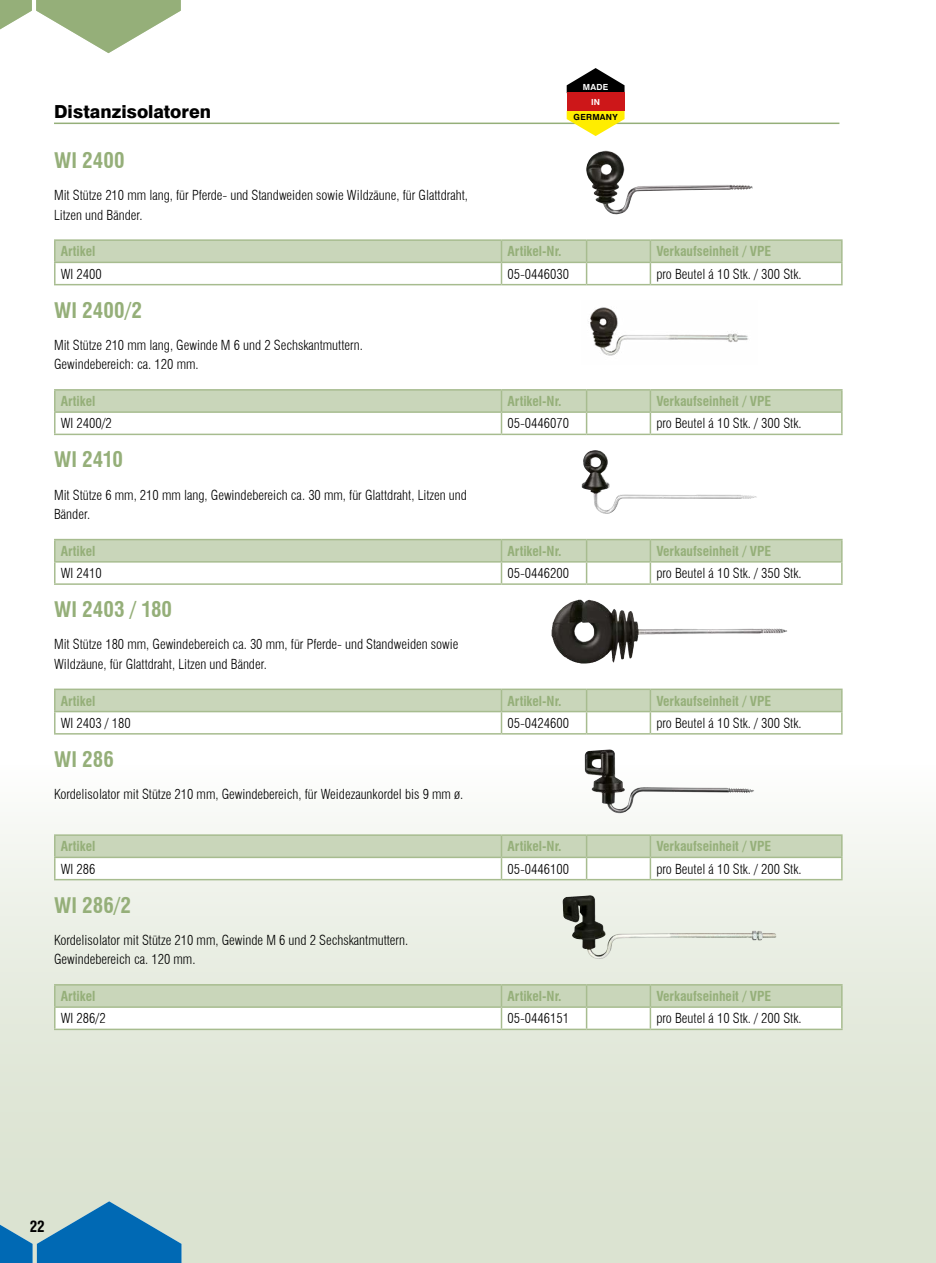
<style>
.page{position:relative;width:936px;height:1263px;background:#fff}
.page>*{position:absolute;margin:0;border:0;box-sizing:border-box;transform-origin:0 0}
.t1{font:700 condensed 21px "Swiss 721 BT";letter-spacing:.005em;color:#95af79}
.t2{font:800 18px "Swiss 721 BT";color:#000}
.t3{font:700 condensed 15px "Swiss 721 BT";color:#000}
.t4{font:300 condensed 13.5px/19.5px "Swiss 721 BT";color:#000}
.t5{font:700 condensed 13.5px "Swiss 721 BT";color:#95af79}
.t6{font:700 8.4px "Swiss 721 BT";letter-spacing:.03em;color:#000}
.t7{font:700 8.4px/15px "Swiss 721 BT";letter-spacing:.03em;color:#fff;text-align:center}
</style>
<div class="page">
<hr style="left:54px;top:123px;width:785px;height:1px;background:#95af79">
<div style="left:0;top:765px;width:935px;height:498px;background:linear-gradient(to bottom,#f8f9f6,#d5deca)"></div>
<hr style="left:54px;top:241px;width:2px;height:21px;background:#a7bc8f">
<hr style="left:54px;top:239px;width:447px;height:2px;background:#a7bc8f">
<hr style="left:54px;top:262px;width:447px;height:1px;background:#a7bc8f">
<hr style="left:501px;top:239px;width:85px;height:2px;background:#a7bc8f">
<hr style="left:586px;top:239px;width:64px;height:2px;background:#a7bc8f">
<hr style="left:650px;top:239px;width:192px;height:2px;background:#a7bc8f">
<hr style="left:54px;top:263px;width:2px;height:21px;background:#a7bc8f">
<hr style="left:54px;top:284px;width:447px;height:1px;background:#a7bc8f">
<svg style="left:55px;top:240px;width:787px;height:45px"></svg>
<hr style="left:650px;top:284px;width:192px;height:1px;background:#a7bc8f">
<img style="left:586px;top:151px;width:166px;height:64px">
<hr style="left:54px;top:391px;width:2px;height:20px;background:#a7bc8f">
<hr style="left:54px;top:389px;width:447px;height:2px;background:#a7bc8f">
<hr style="left:54px;top:411px;width:447px;height:2px;background:#a7bc8f">
<hr style="left:501px;top:389px;width:85px;height:2px;background:#a7bc8f">
<hr style="left:586px;top:389px;width:64px;height:2px;background:#a7bc8f">
<hr style="left:650px;top:389px;width:192px;height:2px;background:#a7bc8f">
<hr style="left:54px;top:413px;width:2px;height:21px;background:#a7bc8f">
<hr style="left:54px;top:434px;width:447px;height:1px;background:#a7bc8f">
<hr style="left:501px;top:434px;width:85px;height:1px;background:#a7bc8f">
<hr style="left:586px;top:434px;width:64px;height:1px;background:#a7bc8f">
<svg style="left:55px;top:390px;width:787px;height:44px"></svg>
<hr style="left:650px;top:434px;width:192px;height:1px;background:#a7bc8f">
<img style="left:588px;top:307px;width:161px;height:49px">
<hr style="left:54px;top:540px;width:2px;height:21px;background:#a7bc8f">
<hr style="left:54px;top:539px;width:447px;height:1px;background:#a7bc8f">
<hr style="left:54px;top:561px;width:447px;height:2px;background:#a7bc8f">
<hr style="left:501px;top:539px;width:85px;height:1px;background:#a7bc8f">
<hr style="left:586px;top:539px;width:64px;height:1px;background:#a7bc8f">
<hr style="left:650px;top:539px;width:192px;height:1px;background:#a7bc8f">
<hr style="left:54px;top:563px;width:2px;height:20px;background:#a7bc8f">
<hr style="left:54px;top:583px;width:447px;height:2px;background:#a7bc8f">
<hr style="left:501px;top:583px;width:85px;height:2px;background:#a7bc8f">
<hr style="left:586px;top:583px;width:64px;height:2px;background:#a7bc8f">
<svg style="left:55px;top:540px;width:787px;height:44px"></svg>
<hr style="left:650px;top:583px;width:192px;height:2px;background:#a7bc8f">
<img style="left:581px;top:450px;width:176px;height:64px">
<hr style="left:54px;top:690px;width:2px;height:21px;background:#a7bc8f">
<hr style="left:54px;top:688px;width:447px;height:2px;background:#a7bc8f">
<hr style="left:54px;top:711px;width:447px;height:1px;background:#a7bc8f">
<hr style="left:501px;top:688px;width:85px;height:2px;background:#a7bc8f">
<hr style="left:586px;top:688px;width:64px;height:2px;background:#a7bc8f">
<hr style="left:650px;top:688px;width:192px;height:2px;background:#a7bc8f">
<hr style="left:54px;top:712px;width:2px;height:21px;background:#a7bc8f">
<hr style="left:54px;top:733px;width:447px;height:2px;background:#a7bc8f">
<hr style="left:501px;top:733px;width:85px;height:2px;background:#a7bc8f">
<hr style="left:586px;top:733px;width:64px;height:2px;background:#a7bc8f">
<svg style="left:55px;top:689px;width:787px;height:45px"></svg>
<hr style="left:650px;top:733px;width:192px;height:2px;background:#a7bc8f">
<img style="left:551px;top:600px;width:71px;height:63px">
<hr style="left:54px;top:836px;width:2px;height:21px;background:#a7bc8f">
<hr style="left:54px;top:834px;width:447px;height:2px;background:#a7bc8f">
<hr style="left:54px;top:857px;width:447px;height:1px;background:#a7bc8f">
<hr style="left:501px;top:834px;width:85px;height:2px;background:#a7bc8f">
<hr style="left:586px;top:834px;width:64px;height:2px;background:#a7bc8f">
<hr style="left:650px;top:834px;width:192px;height:2px;background:#a7bc8f">
<hr style="left:54px;top:858px;width:2px;height:21px;background:#a7bc8f">
<hr style="left:54px;top:879px;width:447px;height:1px;background:#a7bc8f">
<svg style="left:55px;top:835px;width:787px;height:45px"></svg>
<hr style="left:650px;top:879px;width:192px;height:1px;background:#a7bc8f">
<img style="left:584px;top:749px;width:170px;height:64px">
<hr style="left:54px;top:985px;width:2px;height:21px;background:#a7bc8f">
<hr style="left:54px;top:984px;width:447px;height:1px;background:#a7bc8f">
<hr style="left:54px;top:1006px;width:447px;height:2px;background:#a7bc8f">
<hr style="left:501px;top:984px;width:85px;height:1px;background:#a7bc8f">
<hr style="left:586px;top:984px;width:64px;height:1px;background:#a7bc8f">
<hr style="left:650px;top:984px;width:192px;height:1px;background:#a7bc8f">
<hr style="left:54px;top:1008px;width:2px;height:20px;background:#a7bc8f">
<hr style="left:54px;top:1028px;width:447px;height:2px;background:#a7bc8f">
<hr style="left:501px;top:1028px;width:85px;height:2px;background:#a7bc8f">
<hr style="left:586px;top:1028px;width:64px;height:2px;background:#a7bc8f">
<svg style="left:55px;top:985px;width:787px;height:44px"></svg>
<hr style="left:650px;top:1028px;width:192px;height:2px;background:#a7bc8f">
<img style="left:562px;top:895px;width:28px;height:28px">
<svg style="left:566px;top:68px;width:58px;height:25px"></svg>
<div style="left:566px;top:93px;width:58px;height:18px;background:#cd1719"></div>
<svg style="left:566px;top:111px;width:58px;height:25px"></svg>
<svg style="left:0;top:0;width:181px;height:53px"></svg>
<svg style="left:0;top:1201px;width:181px;height:62px;background:#5699bf"></svg>
<p class="t7" style="left:583px;top:80px;width:27px">MADE<br>IN</p>
<h2 class="t2" style="left:54px;top:101px;width:159px">Distanzisolatoren</h2>
<p class="t6" style="left:573px;top:112px;width:46px">GERMANY</p>
<h1 class="t1" style="left:54px;top:148px;width:72px">WI 2400</h1>
<p class="t4" style="left:54px;top:185px;width:415px">Mit Stütze 210 mm lang, für Pferde- und Standweiden sowie Wildzäune, für Glattdraht,<br>Litzen und Bänder.</p>
<p class="t5" style="left:61px;top:243px;width:36px">Artikel</p>
<p class="t5" style="left:507px;top:243px;width:55px">Artikel-Nr.</p>
<p class="t5" style="left:656px;top:243px;width:116px">Verkaufseinheit / VPE</p>
<p class="t4" style="left:61px;top:264px;width:42px">WI 2400</p>
<p class="t4" style="left:507px;top:264px;width:63px">05-0446030</p>
<p class="t4" style="left:656px;top:264px;width:147px">pro Beutel á 10 Stk. / 300 Stk.</p>
<h1 class="t1" style="left:54px;top:297px;width:89px">WI 2400/2</h1>
<p class="t4" style="left:54px;top:335px;width:310px">Mit Stütze 210 mm lang, Gewinde M 6 und 2 Sechskantmuttern.<br>Gewindebereich: ca. 120 mm.</p>
<p class="t5" style="left:61px;top:393px;width:36px">Artikel</p>
<p class="t5" style="left:507px;top:393px;width:55px">Artikel-Nr.</p>
<p class="t5" style="left:656px;top:393px;width:116px">Verkaufseinheit / VPE</p>
<p class="t4" style="left:61px;top:414px;width:53px">WI 2400/2</p>
<p class="t4" style="left:507px;top:414px;width:63px">05-0446070</p>
<p class="t4" style="left:656px;top:414px;width:147px">pro Beutel á 10 Stk. / 300 Stk.</p>
<h1 class="t1" style="left:54px;top:447px;width:70px">WI 2410</h1>
<p class="t4" style="left:54px;top:485px;width:414px">Mit Stütze 6 mm, 210 mm lang, Gewindebereich ca. 30 mm, für Glattdraht, Litzen und<br>Bänder.</p>
<p class="t5" style="left:61px;top:543px;width:36px">Artikel</p>
<p class="t5" style="left:507px;top:543px;width:55px">Artikel-Nr.</p>
<p class="t5" style="left:656px;top:543px;width:116px">Verkaufseinheit / VPE</p>
<p class="t4" style="left:61px;top:563px;width:42px">WI 2410</p>
<p class="t4" style="left:507px;top:563px;width:63px">05-0446200</p>
<p class="t4" style="left:656px;top:563px;width:147px">pro Beutel á 10 Stk. / 350 Stk.</p>
<h1 class="t1" style="left:54px;top:597px;width:120px">WI 2403 / 180</h1>
<p class="t4" style="left:54px;top:635px;width:406px">Mit Stütze 180 mm, Gewindebereich ca. 30 mm, für Pferde- und Standweiden sowie<br>Wildzäune, für Glattdraht, Litzen und Bänder.</p>
<p class="t5" style="left:61px;top:692px;width:36px">Artikel</p>
<p class="t5" style="left:507px;top:692px;width:55px">Artikel-Nr.</p>
<p class="t5" style="left:656px;top:692px;width:116px">Verkaufseinheit / VPE</p>
<p class="t4" style="left:61px;top:713px;width:72px">WI 2403 / 180</p>
<p class="t4" style="left:507px;top:713px;width:63px">05-0424600</p>
<p class="t4" style="left:656px;top:713px;width:147px">pro Beutel á 10 Stk. / 300 Stk.</p>
<h1 class="t1" style="left:54px;top:746px;width:61px">WI 286</h1>
<p class="t4" style="left:54px;top:784px;width:411px">Kordelisolator mit Stütze 210 mm, Gewindebereich, für Weidezaunkordel bis 9 mm ø.</p>
<p class="t5" style="left:61px;top:838px;width:36px">Artikel</p>
<p class="t5" style="left:507px;top:838px;width:55px">Artikel-Nr.</p>
<p class="t5" style="left:656px;top:838px;width:116px">Verkaufseinheit / VPE</p>
<p class="t4" style="left:61px;top:859px;width:36px">WI 286</p>
<p class="t4" style="left:507px;top:859px;width:63px">05-0446100</p>
<p class="t4" style="left:656px;top:859px;width:147px">pro Beutel á 10 Stk. / 200 Stk.</p>
<h1 class="t1" style="left:54px;top:892px;width:79px">WI 286/2</h1>
<p class="t4" style="left:54px;top:930px;width:356px">Kordelisolator mit Stütze 210 mm, Gewinde M 6 und 2 Sechskantmuttern.<br>Gewindebereich ca. 120 mm.</p>
<p class="t5" style="left:61px;top:988px;width:36px">Artikel</p>
<p class="t5" style="left:507px;top:988px;width:55px">Artikel-Nr.</p>
<p class="t5" style="left:656px;top:988px;width:116px">Verkaufseinheit / VPE</p>
<p class="t4" style="left:61px;top:1009px;width:46px">WI 286/2</p>
<p class="t4" style="left:507px;top:1009px;width:63px">05-0446151</p>
<p class="t4" style="left:656px;top:1009px;width:147px">pro Beutel á 10 Stk. / 200 Stk.</p>
<p class="t3" style="left:30px;top:1217px;width:16px">22</p>
</div>
